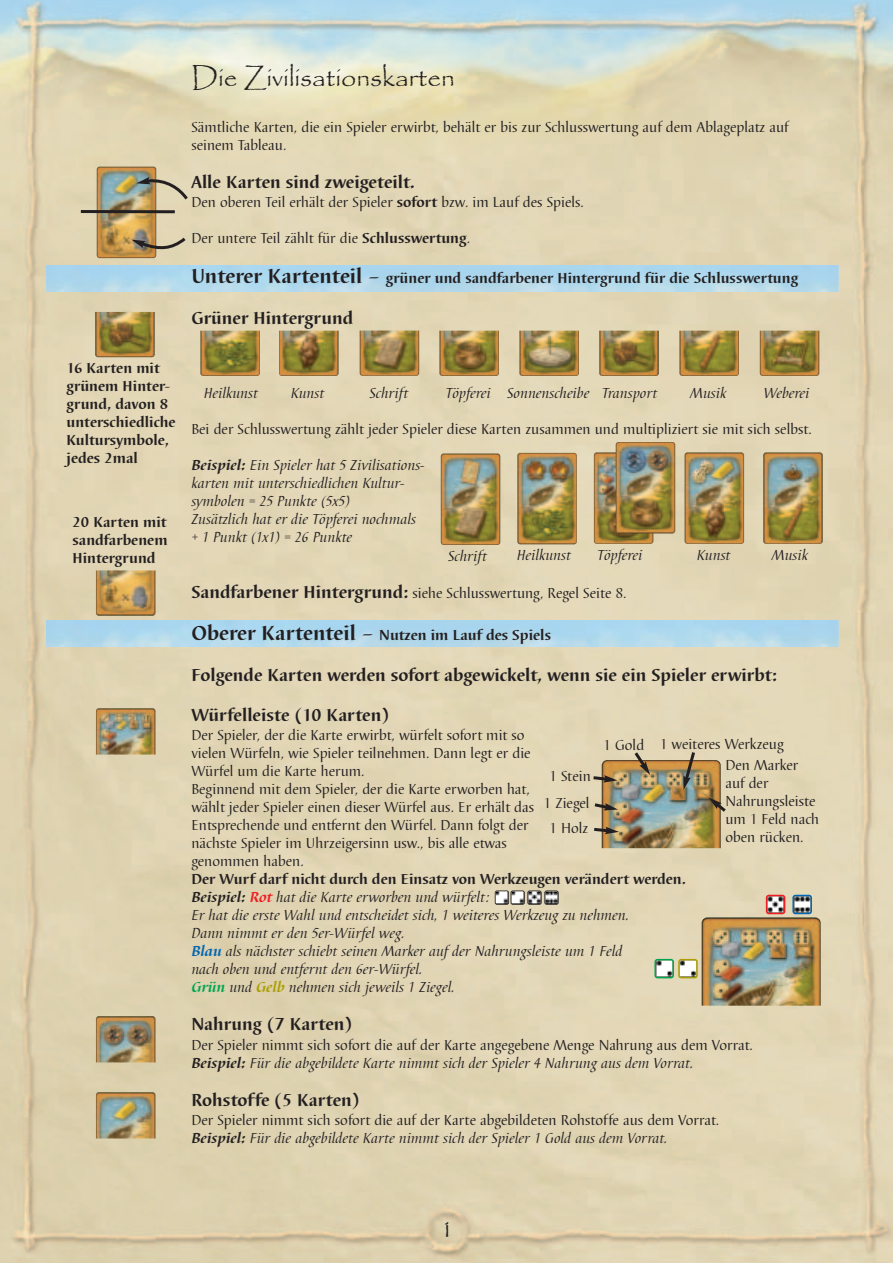
<style>
.page{position:relative;width:893px;height:1263px;background:#fff}
.page>*{position:absolute;margin:0;border:0;box-sizing:border-box;transform-origin:0 0}
.t1{font:27px "Papyrus";color:#231f20}
.t2{font:700 18px/39.6px "Barbedor T";color:#231f20}
.t3{font:15px/18px "Barbedor T";color:#231f20}
.t4{font:italic 15px/18px "Barbedor T";color:#231f20}
.t5{font:700 15px/18px "Barbedor T";color:#231f20}
.s1{font-weight:700}
.s2{font-size:21px}
.s3{font-weight:700;font-size:18px}
.s4{font-weight:700;font-style:normal}
.s5{font-weight:700;color:#ee1d23}
.s6{font-weight:700;color:#0166b3}
.s7{font-weight:700;color:#00a54f}
.s8{font-weight:700;color:#ab9f01}
.s9{font-weight:700;font-style:italic}
.s10{font-style:italic}
</style>
<div class="page">
<img style="left:0;top:0;width:893px;height:1263px">
<img style="left:46px;top:266px;width:792px;height:25px">
<img style="left:46px;top:620px;width:792px;height:26px">
<img style="left:97px;top:167px;width:59px;height:91px">
<img style="left:200px;top:331px;width:60px;height:45px">
<img style="left:279px;top:331px;width:60px;height:45px">
<img style="left:360px;top:331px;width:59px;height:45px">
<img style="left:439px;top:331px;width:60px;height:45px">
<img style="left:519px;top:331px;width:60px;height:45px">
<img style="left:599px;top:331px;width:60px;height:45px">
<img style="left:95px;top:312px;width:60px;height:45px">
<img style="left:96px;top:570px;width:59px;height:46px">
<img style="left:760px;top:331px;width:59px;height:45px">
<img style="left:679px;top:331px;width:60px;height:45px">
<svg style="left:136px;top:177px;width:55px;height:26px"></svg>
<svg style="left:131px;top:235px;width:58px;height:15px"></svg>
<hr style="left:81px;top:210px;width:94px;height:3px;background:#231f20">
<img style="left:441px;top:453px;width:59px;height:92px">
<img style="left:96px;top:708px;width:59px;height:46px">
<img style="left:96px;top:1016px;width:59px;height:46px">
<img style="left:96px;top:1092px;width:59px;height:46px">
<img style="left:602px;top:760px;width:119px;height:88px">
<img style="left:685px;top:452px;width:59px;height:92px">
<img style="left:763px;top:452px;width:60px;height:92px">
<img style="left:517px;top:453px;width:60px;height:91px">
<svg style="left:591px;top:826px;width:28px;height:8px"></svg>
<svg style="left:591px;top:801px;width:27px;height:10px"></svg>
<svg style="left:590px;top:774px;width:28px;height:8px"></svg>
<svg style="left:632px;top:749px;width:18px;height:26px"></svg>
<svg style="left:683px;top:749px;width:14px;height:41px"></svg>
<svg style="left:708px;top:797px;width:21px;height:18px"></svg>
<img style="left:702px;top:917px;width:119px;height:89px">
<svg style="left:792px;top:895px;width:20px;height:19px"></svg>
<div style="left:495px;top:890px;width:14px;height:15px;border:2px solid #231f20;border-radius:2px"></div>
<div style="left:510px;top:890px;width:15px;height:15px;border:2px solid #231f20;border-radius:2px"></div>
<div style="left:527px;top:890px;width:15px;height:15px;border:2px solid #231f20;border-radius:2px"></div>
<svg style="left:495px;top:891px;width:61px;height:13px"></svg>
<div style="left:544px;top:890px;width:15px;height:15px;border:2px solid #231f20;border-radius:2px"></div>
<svg style="left:766px;top:895px;width:19px;height:19px"></svg>
<svg style="left:654px;top:959px;width:44px;height:19px"></svg>
<img style="left:594px;top:452px;width:59px;height:92px">
<img style="left:616px;top:442px;width:59px;height:91px">
<p class="t5" style="left:66px;top:359px;width:111px">16 Karten mit grünem Hinter&shy;grund, davon 8 unterschiedliche<br>Kultursymbole, jedes 2mal</p>
<p class="t5" style="left:72px;top:512px;width:97px;text-align:justify">20 Karten mit sandfarbenem Hintergrund</p>
<h1 class="t1" style="left:191px;top:61px;width:265px">Die Zivilisationskarten</h1>
<p class="t3" style="left:191px;top:117px;width:599px">Sämtliche Karten, die ein Spieler erwirbt, behält er bis zur Schlusswertung auf dem Ablageplatz auf seinem Tableau.</p>
<p class="t2" style="left:191px;top:162px;width:225px">Alle Karten sind zweigeteilt.</p>
<p class="t3" style="left:191px;top:193px;width:394px">Den oberen Teil erhält der Spieler <span class="s1">sofort</span> bzw. im Lauf des Spiels.</p>
<p class="t3" style="left:191px;top:229px;width:280px">Der untere Teil zählt für die <span class="s1">Schlusswertung</span>.</p>
<p class="t5" style="left:191px;top:269px;width:608px"><span class="s2">Unterer Kartenteil –</span> grüner und sandfarbener Hintergrund für die Schlusswertung</p>
<p class="t2" style="left:191px;top:298px;width:163px">Grüner Hintergrund</p>
<p class="t4" style="left:204px;top:384px;width:56px">Heilkunst</p>
<p class="t4" style="left:291px;top:384px;width:35px">Kunst</p>
<p class="t4" style="left:370px;top:384px;width:40px">Schrift</p>
<p class="t4" style="left:445px;top:384px;width:213px">Töpferei Sonnenscheibe Transport</p>
<p class="t4" style="left:690px;top:384px;width:38px">Musik</p>
<p class="t4" style="left:764px;top:384px;width:47px">Weberei</p>
<p class="t3" style="left:191px;top:420px;width:622px">Bei der Schlusswertung zählt jeder Spieler diese Karten zusammen und multipliziert sie mit sich selbst.</p>
<p class="t4" style="left:191px;top:456px;width:235px"><span class="s1">Beispiel:</span> Ein Spieler hat 5 Zivilisations&shy;karten mit unterschiedlichen Kultur&shy;symbolen = 25 Punkte (5x5)<br>Zusätzlich hat er die Töpferei nochmals + 1 Punkt (1x1) = 26 Punkte</p>
<p class="t4" style="left:448px;top:547px;width:40px">Schrift</p>
<p class="t4" style="left:517px;top:546px;width:56px">Heilkunst</p>
<p class="t4" style="left:597px;top:545px;width:47px">Töpferei</p>
<p class="t4" style="left:697px;top:545px;width:35px">Kunst</p>
<p class="t4" style="left:772px;top:545px;width:38px">Musik</p>
<p class="t3" style="left:191px;top:584px;width:436px"><span class="s3">Sandfarbener Hintergrund:</span> siehe Schlusswertung, Regel Seite 8.</p>
<p class="t5" style="left:191px;top:625px;width:361px"><span class="s2">Oberer Kartenteil –</span> Nutzen im Lauf des Spiels</p>
<p class="t2" style="left:191px;top:655px;width:587px">Folgende Karten werden sofort abgewickelt, wenn sie ein Spieler erwirbt:<br>Würfelleiste (10 Karten)</p>
<p class="t3" style="left:191px;top:726px;width:344px">Der Spieler, der die Karte erwirbt, würfelt sofort mit so vielen Würfeln, wie Spieler teilnehmen. Dann legt er die Würfel um die Karte herum.<br>Beginnend mit dem Spieler, der die Karte erworben hat, wählt jeder Spieler einen dieser Würfel aus. Er erhält das Entsprechende und entfernt den Würfel. Dann folgt der nächste Spieler im Uhrzeigersinn usw., bis alle etwas genommen haben.</p>
<p class="t4" style="left:191px;top:870px;width:496px"><span class="s4">Der Wurf darf nicht durch den Einsatz von Werkzeugen verändert werden.<br></span><span class="s1">Beispiel:</span> <span class="s5">Rot</span> hat die Karte erworben und würfelt:<br>Er hat die erste Wahl und entscheidet sich, 1 weiteres Werkzeug zu nehmen.<br>Dann nimmt er den 5er-Würfel weg.<br><span class="s6">Blau</span> als nächster schiebt seinen Marker auf der Nahrungsleiste um 1 Feld<br>nach oben und entfernt den 6er-Würfel.<br><span class="s7">Grün</span> und <span class="s8">Gelb</span> nehmen sich jeweils 1 Ziegel.</p>
<p class="t2" style="left:191px;top:1004px;width:162px">Nahrung (7 Karten)</p>
<p class="t3" style="left:191px;top:1035px;width:563px">Der Spieler nimmt sich sofort die auf der Karte angegebene Menge Nahrung aus dem Vorrat.<br><span class="s9">Beispiel:</span> <span class="s10">Für die abgebildete Karte nimmt sich der Spieler 4 Nahrung aus dem Vorrat.</span></p>
<p class="t2" style="left:191px;top:1080px;width:170px">Rohstoffe (5 Karten)</p>
<p class="t3" style="left:191px;top:1111px;width:529px">Der Spieler nimmt sich sofort die auf der Karte abgebildeten Rohstoffe aus dem Vorrat.<br><span class="s9">Beispiel:</span> <span class="s10">Für die abgebildete Karte nimmt sich der Spieler 1 Gold aus dem Vorrat.</span></p>
<p class="t3" style="left:725px;top:734px;width:74px;line-height:20.5px;text-indent:-65px">1 weiteres Werkzeug<br>Den Marker</p>
<p class="t3" style="left:725px;top:774px;width:95px">auf der<br>Nahrungsleiste um 1 Feld nach oben rücken.</p>
<p class="t3" style="left:604px;top:736px;width:42px">1 Gold</p>
<p class="t3" style="left:544px;top:762px;width:48px;line-height:27px;text-align:center">1 Stein<br>1 Ziegel</p>
<p class="t3" style="left:549px;top:818px;width:40px">1 Holz</p>
<h1 class="t1" style="left:439px;top:1212px;width:17px">1</h1>
</div>
